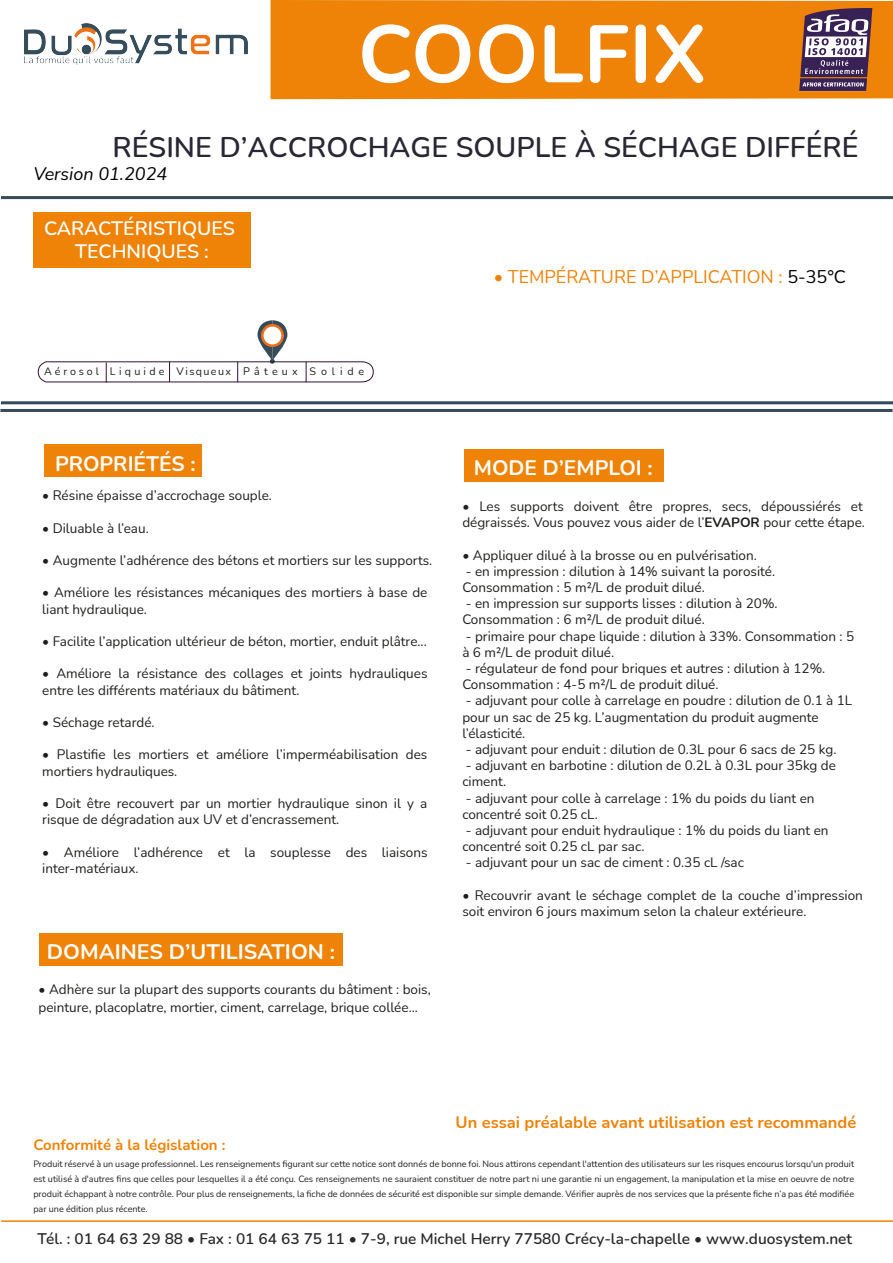
<style>
.page{position:relative;width:893px;height:1263px;background:#fff}
.page>*{position:absolute;margin:0;border:0;box-sizing:border-box;transform-origin:0 0}
.t1{font:700 81px "Nunito";color:#fff}
.t2{font:600 28.5px "Nunito";color:#292734}
.t3{font:700 21px "Nunito";color:#fff}
.t4{font:600 19.5px/23.4px "Nunito";color:#fff;text-align:center}
.t5{font:18px "Nunito";color:#ee8308}
.t6{font:italic 18px "Nunito";color:#000}
.t7{font:700 16.5px "Nunito";color:#ee8308}
.t8{font:600 15.45px "Nunito";color:#29272b}
.t9{font:700 15px "Nunito";color:#ee8308}
.t10{font:13.5px/16.2px "Nunito";color:#1e1e1c}
.t11{font:10.65px "Nunito";letter-spacing:.305em;color:#1d1d1b}
.t12{font:9px/15px "Nunito";color:#1e1e1c;text-align:justify}
.s1{color:#000}
.s2{font-weight:700}
</style>
<div class="page">
<div style="left:44px;top:445px;width:158px;height:32px;background:#ee8308"></div>
<div style="left:465px;top:449px;width:199px;height:33px;background:#ee8308"></div>
<hr style="left:1px;top:401px;width:892px;height:3px;background:#354b5b">
<div style="left:271px;top:0;width:622px;height:99px;background:#ee8308"></div>
<hr style="left:1px;top:1220px;width:892px;height:2px;background:#ee8308">
<hr style="left:1px;top:196px;width:892px;height:3px;background:#354b5b">
<div style="left:33px;top:213px;width:218px;height:55px;background:#ee8308"></div>
<div style="left:40px;top:933px;width:303px;height:33px;background:#ee8308"></div>
<hr style="left:0;top:409px;width:892px;height:3px;background:#354b5b">
<svg style="left:38px;top:320px;width:336px;height:63px"></svg>
<img style="left:24px;top:23px;width:223px;height:42px">
<svg style="left:799px;top:8px;width:73px;height:84px"></svg>
<h1 class="t1" style="left:358px;top:-3px;width:350px">COOLFIX</h1>
<h2 class="t2" style="left:113px;top:127px;width:748px">RÉSINE D’ACCROCHAGE SOUPLE À SÉCHAGE DIFFÉRÉ</h2>
<h3 class="t6" style="left:33px;top:162px;width:135px">Version 01.2024</h3>
<h3 class="t4" style="left:44px;top:216px;width:192px">CARACTÉRISTIQUES<br>TECHNIQUES :</h3>
<h3 class="t5" style="left:494px;top:264px;width:354px">• TEMPÉRATURE D’APPLICATION : <span class="s1">5-35°C</span></h3>
<p class="t11" style="left:44px;top:363px;width:322px">Aérosol Liquide Visqueux Pâteux Solide</p>
<h3 class="t3" style="left:55px;top:449px;width:142px">PROPRIÉTÉS :</h3>
<p class="t10" style="left:42px;top:487px;width:231px">• Résine épaisse d’accrochage souple.</p>
<p class="t10" style="left:42px;top:519px;width:108px">• Diluable à l’eau.</p>
<p class="t10" style="left:42px;top:552px;width:392px">• Augmente l’adhérence des bétons et mortiers sur les supports.</p>
<p class="t10" style="left:42px;top:584px;width:387px">• Améliore les résistances mécaniques des mortiers à base de liant hydraulique.</p>
<p class="t10" style="left:42px;top:633px;width:386px">• Facilite l’application ultérieur de béton, mortier, enduit plâtre...</p>
<p class="t10" style="left:42px;top:665px;width:387px">• Améliore la résistance des collages et joints hydrauliques entre les différents matériaux du bâtiment.</p>
<p class="t10" style="left:42px;top:714px;width:114px">• Séchage retardé.</p>
<p class="t10" style="left:42px;top:746px;width:387px">• Plastifie les mortiers et améliore l’imperméabilisation des mortiers hydrauliques.</p>
<p class="t10" style="left:42px;top:795px;width:387px">• Doit être recouvert par un mortier hydraulique sinon il y a risque de dégradation aux UV et d’encrassement.</p>
<p class="t10" style="left:42px;top:843px;width:387px">• Améliore l’adhérence et la souplesse des liaisons inter-matériaux.</p>
<h3 class="t3" style="left:47px;top:936px;width:290px">DOMAINES D’UTILISATION :</h3>
<p class="t10" style="left:39px;top:979px;width:394px;line-height:18px">• Adhère sur la plupart des supports courants du bâtiment : bois, peinture, placoplatre, mortier, ciment, carrelage, brique collée...</p>
<h3 class="t3" style="left:474px;top:453px;width:180px">MODE D’EMPLOI :</h3>
<p class="t10" style="left:462px;top:498px;width:404px">• Les supports doivent être propres, secs, dépoussiérés et dégraissés. Vous pouvez vous aider de l’<span class="s2">EVAPOR</span> pour cette étape.</p>
<p class="t10" style="left:462px;top:546px;width:296px">• Appliquer dilué à la brosse ou en pulvérisation.</p>
<p class="t10" style="left:462px;top:562px;width:314px">- en impression : dilution à 14% suivant la porosité.<br>Consommation : 5 m²/L de produit dilué.</p>
<p class="t10" style="left:462px;top:595px;width:317px">- en impression sur supports lisses : dilution à 20%.<br>Consommation : 6 m²/L de produit dilué.</p>
<p class="t10" style="left:462px;top:627px;width:393px">- primaire pour chape liquide : dilution à 33%. Consommation : 5 à 6 m²/L de produit dilué.</p>
<p class="t10" style="left:462px;top:660px;width:365px">- régulateur de fond pour briques et autres : dilution à 12%.<br>Consommation : 4-5 m²/L de produit dilué.</p>
<p class="t10" style="left:462px;top:692px;width:391px">- adjuvant pour colle à carrelage en poudre : dilution de 0.1 à 1L pour un sac de 25 kg. L’augmentation du produit augmente l’élasticité.</p>
<p class="t10" style="left:466px;top:741px;width:372px">- adjuvant pour enduit : dilution de 0.3L pour 6 sacs de 25 kg.</p>
<p class="t10" style="left:462px;top:757px;width:375px">- adjuvant en barbotine : dilution de 0.2L à 0.3L pour 35kg de ciment.</p>
<p class="t10" style="left:462px;top:789px;width:354px">- adjuvant pour colle à carrelage : 1% du poids du liant en concentré soit 0.25 cL.</p>
<p class="t10" style="left:462px;top:822px;width:368px">- adjuvant pour enduit hydraulique : 1% du poids du liant en concentré soit 0.25 cL par sac.</p>
<p class="t10" style="left:466px;top:854px;width:280px">- adjuvant pour un sac de ciment : 0.35 cL /sac</p>
<p class="t10" style="left:462px;top:886px;width:402px">• Recouvrir avant le séchage complet de la couche d’impression soit environ 6 jours maximum selon la chaleur extérieure.</p>
<p class="t7" style="left:456px;top:1110px;width:402px">Un essai préalable avant utilisation est recommandé</p>
<p class="t9" style="left:33px;top:1134px;width:194px">Conformité à la législation :</p>
<p class="t12" style="left:33px;top:1156px;width:822px">Produit réservé à un usage professionnel. Les renseignements figurant sur cette notice sont donnés de bonne foi. Nous attirons cependant l'attention des utilisateurs sur les risques encourus lorsqu'un produit est utilisé à d'autres fins que celles pour lesquelles il a été conçu. Ces renseignements ne sauraient constituer de notre part ni une garantie ni un engagement, la manipulation et la mise en oeuvre de notre produit échappant à notre contrôle. Pour plus de renseignements, la fiche de données de sécurité est disponible sur simple demande. Vérifier auprès de nos services que la présente fiche n’a pas été modifiée par une édition plus récente.</p>
<p class="t8" style="left:37px;top:1228px;width:816px">Tél. : 01 64 63 29 88 • Fax : 01 64 63 75 11 • 7-9, rue Michel Herry 77580 Crécy-la-chapelle • www.duosystem.net</p>
</div>
